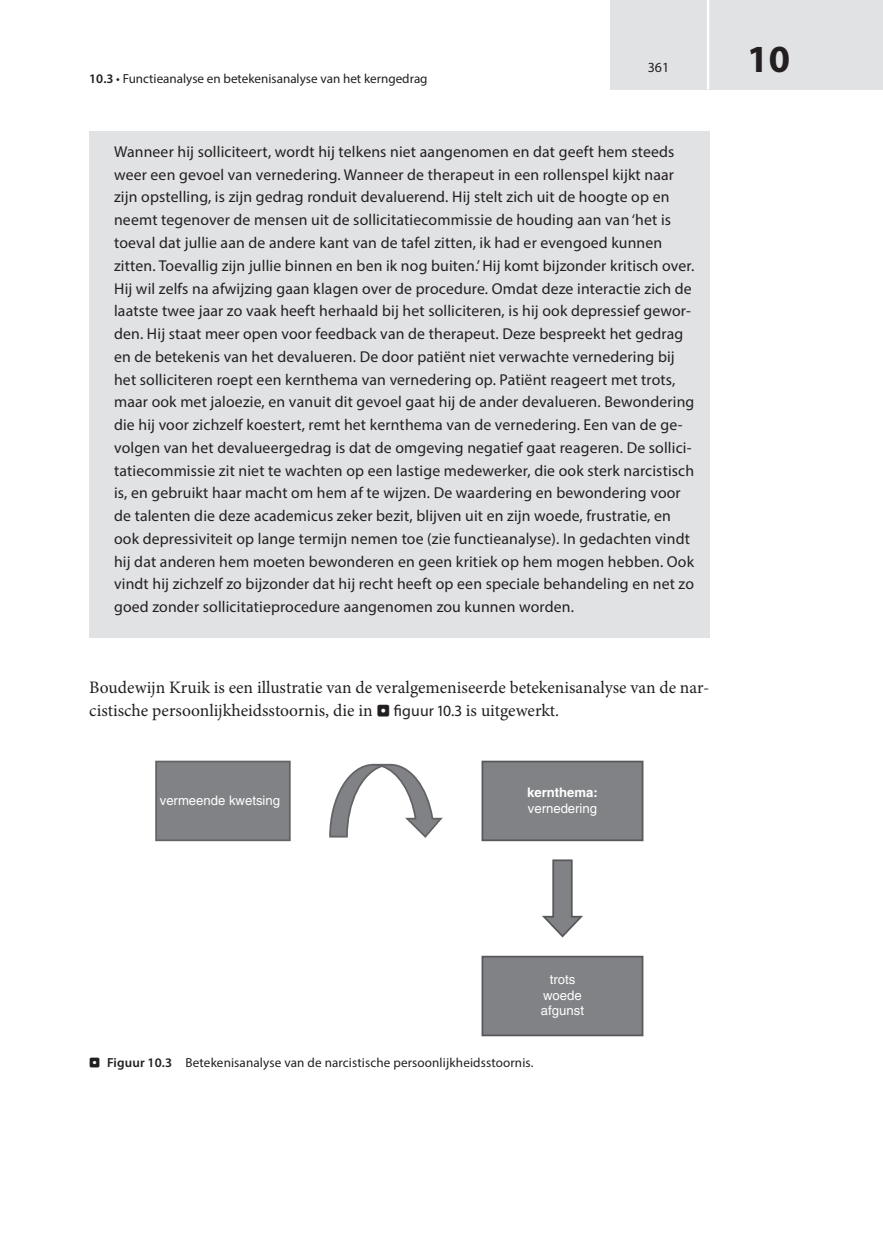
<style>
.page{position:relative;width:883px;height:1241px;background:#fff}
.page>*{position:absolute;margin:0;border:0;box-sizing:border-box;transform-origin:0 0}
.t1{font:700 38.5px "Myriad Pro";color:#231f20}
.t2{font:17.5px/22.8px "Minion Pro";color:#231f20}
.t3{font:15.75px/22.8px "Myriad Pro";letter-spacing:.01em;color:#231f20}
.t4{font:14px "Myriad Pro";color:#231f20}
.t5{font:13.12px "Myriad Pro";letter-spacing:.01em;color:#231f20}
.t6{font:13.12px/15.8px "Helvetica";color:#fff;text-align:center}
.t7{font:700 13.12px "Helvetica";color:#fff}
.s1{font-weight:600}
.s2{font-family:"Blik Buttons";font-size:15.75px}
.s3{font-family:"Myriad Pro";font-size:15.75px}
.s4{font-family:"Blik Buttons"}
</style>
<div class="page">
<div style="left:610px;top:0;width:273px;height:89px;background:#e1e2e4"></div>
<hr style="left:707px;top:0;width:2px;height:89px;background:#fff">
<div style="left:89px;top:131px;width:620px;height:507px;background:#e1e2e4"></div>
<svg style="left:542px;top:859px;width:41px;height:79px"></svg>
<svg style="left:329px;top:763px;width:114px;height:75px"></svg>
<div style="left:482px;top:761px;width:161px;height:79px;background:#808285"></div>
<div style="left:482px;top:760px;width:161px;height:81px;border:2px solid #57585a"></div>
<div style="left:156px;top:761px;width:134px;height:79px;background:#808285"></div>
<div style="left:155px;top:760px;width:136px;height:81px;border:2px solid #636366"></div>
<div style="left:482px;top:956px;width:161px;height:79px;background:#808285"></div>
<div style="left:482px;top:955px;width:161px;height:81px;border:2px solid #57585a"></div>
<p class="t5" style="left:89px;top:74px;width:340px"><span class="s1">10.3</span> • Functieanalyse en betekenisanalyse van het kerngedrag</p>
<p class="t4" style="left:648px;top:62px;width:23px">361</p>
<p class="t3" style="left:114px;top:141px;width:582px">Wanneer hij solliciteert, wordt hij telkens niet aangenomen en dat geeft hem steeds weer een gevoel van vernedering. Wanneer de therapeut in een rollenspel kijkt naar zijn opstelling, is zijn gedrag ronduit devaluerend. Hij stelt zich uit de hoogte op en neemt tegenover de mensen uit de sollicitatiecommissie de houding aan van ‘het is toeval dat jullie aan de andere kant van de tafel zitten, ik had er evengoed kunnen zitten. Toevallig zijn jullie binnen en ben ik nog buiten.’ Hij komt bijzonder kritisch over.<br>Hij wil zelfs na afwijzing gaan klagen over de procedure. Omdat deze interactie zich de laatste twee jaar zo vaak heeft herhaald bij het solliciteren, is hij ook depressief gewor&shy;den. Hij staat meer open voor feedback van de therapeut. Deze bespreekt het gedrag en de betekenis van het devalueren. De door patiënt niet verwachte vernedering bij het solliciteren roept een kernthema van vernedering op. Patiënt reageert met trots, maar ook met jaloezie, en vanuit dit gevoel gaat hij de ander devalueren. Bewondering die hij voor zichzelf koestert, remt het kernthema van de vernedering. Een van de ge&shy;volgen van het devalueergedrag is dat de omgeving negatief gaat reageren. De sollici&shy;tatiecommissie zit niet te wachten op een lastige medewerker, die ook sterk narcistisch is, en gebruikt haar macht om hem af te wijzen. De waardering en bewondering voor de talenten die deze academicus zeker bezit, blijven uit en zijn woede, frustratie, en ook depressiviteit op lange termijn nemen toe (zie functieanalyse). In gedachten vindt hij dat anderen hem moeten bewonderen en geen kritiek op hem mogen hebben. Ook vindt hij zichzelf zo bijzonder dat hij recht heeft op een speciale behandeling en net zo goed zonder sollicitatieprocedure aangenomen zou kunnen worden.</p>
<p class="t2" style="left:89px;top:677px;width:622px">Boudewijn Kruik is een illustratie van de veralgemeniseerde betekenisanalyse van de nar&shy;cistische persoonlijkheidsstoornis, die in <span class="s2">.</span> <span class="s3">figuur 10.3</span> is uitgewerkt.</p>
<p class="t6" style="left:160px;top:794px;width:122px">vermeende kwetsing</p>
<p class="t7" style="left:527px;top:787px;width:72px">kernthema:</p>
<p class="t6" style="left:528px;top:801px;width:71px">vernedering</p>
<h1 class="t1" style="left:747px;top:44px;width:45px">10</h1>
<p class="t6" style="left:541px;top:972px;width:45px">trots woede afgunst</p>
<p class="t5" style="left:89px;top:1057px;width:446px"><span class="s4">.</span> <span class="s1">Figuur 10.3</span> Betekenisanalyse van de narcistische persoonlijkheidsstoornis.</p>
</div>
